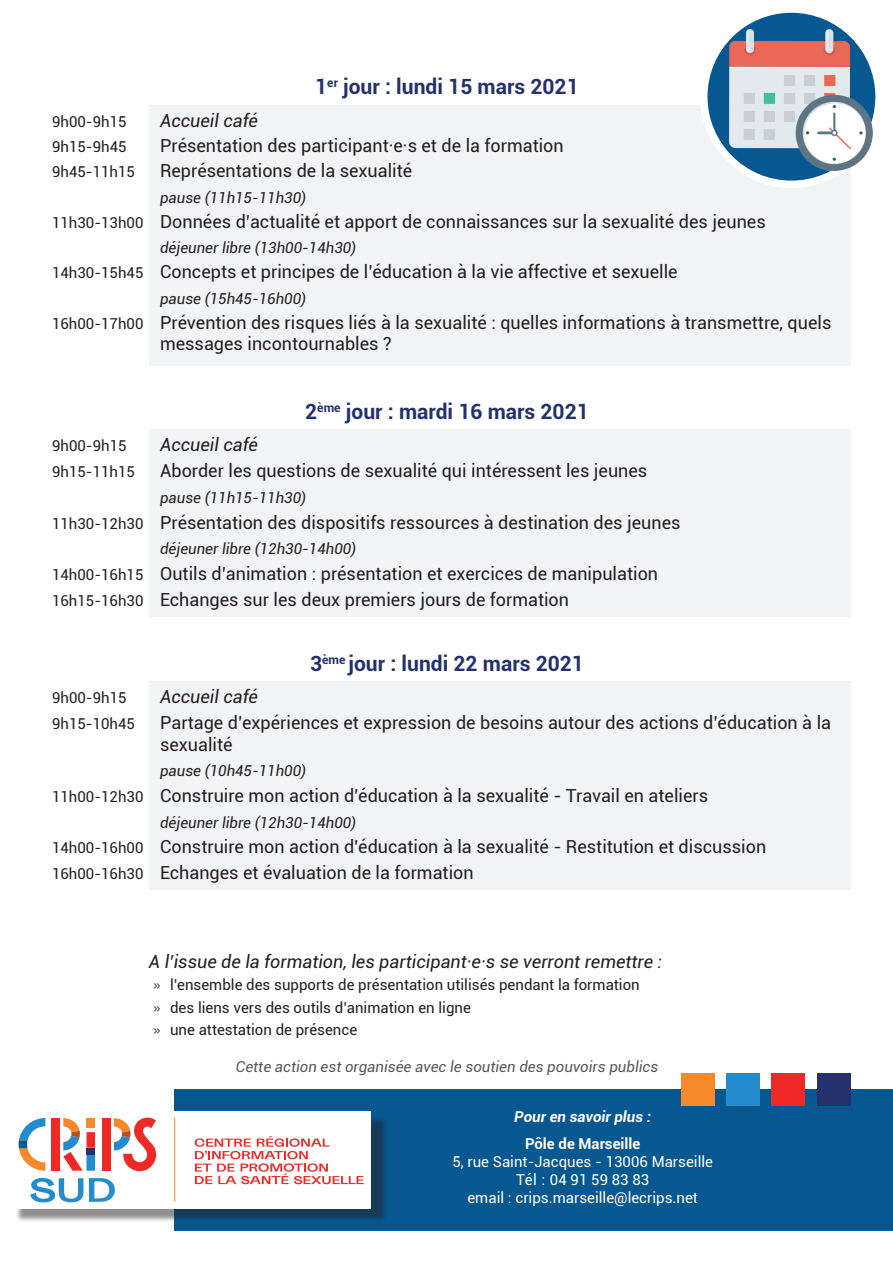
<style>
.page{position:relative;width:893px;height:1263px;background:#fff}
.page>*{position:absolute;margin:0;border:0;box-sizing:border-box;transform-origin:0 0}
.t1{font:700 21px "Roboto";color:#24316c}
.t2{font:18px/25.8px "Roboto";color:#231f20}
.t3{font:italic 18px "Roboto";color:#231f20}
.t4{font:15px/22.2px "Roboto";color:#231f20}
.t5{font:italic 15px "Roboto";color:#231f20}
.t6{font:15px/18px "Roboto";color:#fff;text-align:center}
.t7{font:italic 15px "Roboto";color:#57585a}
.t8{font:italic 700 15px "Roboto";color:#fff}
.t9{font:700 15px "Roboto";color:#fff}
.s1{font-size:15px}
.s2{font-family:"Segoe UI";color:#24316c}
</style>
<div class="page">
<div style="left:149px;top:105px;width:701px;height:261px;background:#f2f3f4"></div>
<div style="left:149px;top:429px;width:701px;height:188px;background:#f2f3f4"></div>
<div style="left:149px;top:681px;width:701px;height:209px;background:#f2f3f4"></div>
<div style="left:174px;top:1089px;width:719px;height:141px;background:#075791"></div>
<div style="left:15px;top:1116px;width:372px;height:107px;background:#231f20;opacity:.5"></div>
<div style="left:9px;top:1111px;width:362px;height:98px;background:#fff"></div>
<svg style="left:195px;top:1136px;width:169px;height:48px"></svg>
<hr style="left:174px;top:1117px;width:1px;height:84px;background:#f6892b">
<svg style="left:30px;top:1178px;width:85px;height:24px"></svg>
<div style="left:52px;top:1118px;width:8px;height:53px;background:#ee2a27"></div>
<div style="left:102px;top:1118px;width:9px;height:53px;background:#ee2a27"></div>
<svg style="left:63px;top:1118px;width:32px;height:53px"></svg>
<svg style="left:114px;top:1117px;width:43px;height:54px"></svg>
<svg style="left:19px;top:1118px;width:26px;height:53px"></svg>
<svg style="left:704px;top:9px;width:175px;height:175px;fill:#075791"></svg>
<div style="left:700px;top:5px;width:183px;height:183px;border:8px solid #fff;border-radius:50%"></div>
<img style="left:729px;top:29px;width:144px;height:142px">
<div style="left:817px;top:1073px;width:33px;height:32px;background:#24316c"></div>
<div style="left:771px;top:1073px;width:34px;height:32px;background:#ee2928"></div>
<div style="left:726px;top:1073px;width:34px;height:32px;background:#228ccc"></div>
<div style="left:681px;top:1073px;width:34px;height:32px;background:#f6892b"></div>
<p class="t1" style="left:315px;top:72px;width:265px">1<sup>er</sup> jour : lundi 15 mars 2021</p>
<p class="t4" style="left:52px;top:110px;width:76px">9h00-9h15</p>
<p class="t3" style="left:160px;top:108px;width:99px">Accueil café</p>
<p class="t4" style="left:52px;top:135px;width:76px">9h15-9h45</p>
<p class="t2" style="left:160px;top:132px;width:405px">Présentation des participant·e·s et de la formation</p>
<p class="t4" style="left:52px;top:160px;width:84px">9h45-11h15</p>
<p class="t2" style="left:160px;top:157px;width:254px">Représentations de la sexualité</p>
<p class="t5" style="left:160px;top:187px;width:148px">pause (11h15-11h30)</p>
<p class="t2" style="left:52px;top:208px;width:715px"><span class="s1">11h30-13h00</span> Données d’actualité et apport de connaissances sur la sexualité des jeunes</p>
<p class="t5" style="left:160px;top:237px;width:198px">déjeuner libre (13h00-14h30)</p>
<p class="t2" style="left:52px;top:258px;width:627px"><span class="s1">14h30-15h45</span> Concepts et principes de l’éducation à la vie affective et sexuelle</p>
<p class="t5" style="left:160px;top:288px;width:148px">pause (15h45-16h00)</p>
<p class="t2" style="left:160px;top:311px;width:673px;line-height:21px;text-indent:-108px"><span class="s1">16h00-17h00</span> Prévention des risques liés à la sexualité : quelles informations à transmettre, quels messages incontournables ?</p>
<p class="t1" style="left:305px;top:396px;width:285px">2<sup>ème</sup> jour : mardi 16 mars 2021</p>
<p class="t4" style="left:52px;top:434px;width:76px">9h00-9h15</p>
<p class="t3" style="left:160px;top:432px;width:99px">Accueil café</p>
<p class="t4" style="left:52px;top:460px;width:84px">9h15-11h15</p>
<p class="t2" style="left:160px;top:457px;width:489px">Aborder les questions de sexualité qui intéressent les jeunes</p>
<p class="t5" style="left:160px;top:487px;width:148px">pause (11h15-11h30)</p>
<p class="t2" style="left:52px;top:509px;width:630px"><span class="s1">11h30-12h30</span> Présentation des dispositifs ressources à destination des jeunes</p>
<p class="t5" style="left:160px;top:538px;width:198px">déjeuner libre (12h30-14h00)</p>
<p class="t2" style="left:52px;top:560px;width:607px"><span class="s1">14h00-16h15</span> Outils d’animation : présentation et exercices de manipulation<br><span class="s1">16h15-16h30</span> Echanges sur les deux premiers jours de formation</p>
<p class="t1" style="left:310px;top:648px;width:275px">3<sup>ème</sup> jour : lundi 22 mars 2021</p>
<p class="t4" style="left:52px;top:686px;width:76px">9h00-9h15</p>
<p class="t3" style="left:160px;top:684px;width:99px">Accueil café</p>
<p class="t4" style="left:52px;top:712px;width:84px">9h15-10h45</p>
<p class="t2" style="left:160px;top:711px;width:672px;line-height:21.6px">Partage d’expériences et expression de besoins autour des actions d’éducation à la sexualité</p>
<p class="t5" style="left:160px;top:760px;width:148px">pause (10h45-11h00)</p>
<p class="t2" style="left:52px;top:782px;width:658px"><span class="s1">11h00-12h30</span> Construire mon action d’éducation à la sexualité - Travail en ateliers</p>
<p class="t5" style="left:160px;top:812px;width:198px">déjeuner libre (12h30-14h00)</p>
<p class="t2" style="left:52px;top:833px;width:716px"><span class="s1">14h00-16h00</span> Construire mon action d’éducation à la sexualité - Restitution et discussion<br><span class="s1">16h00-16h30</span> Echanges et évaluation de la formation</p>
<p class="t3" style="left:149px;top:949px;width:515px">A l’issue de la formation, les participant·e·s se verront remettre :</p>
<p class="t4" style="left:153px;top:973px;width:488px"><span class="s2">»</span> l’ensemble des supports de présentation utilisés pendant la formation <span class="s2">»</span> des liens vers des outils d’animation en ligne<br><span class="s2">»</span> une attestation de présence</p>
<p class="t7" style="left:236px;top:1056px;width:424px">Cette action est organisée avec le soutien des pouvoirs publics</p>
<p class="t8" style="left:514px;top:1106px;width:138px">Pour en savoir plus :</p>
<p class="t9" style="left:525px;top:1133px;width:117px">Pôle de Marseille</p>
<p class="t6" style="left:452px;top:1152px;width:262px">5, rue Saint-Jacques - 13006 Marseille<br>Tél : 04 91 59 83 83<br>email : crips.marseille@lecrips.net</p>
</div>
